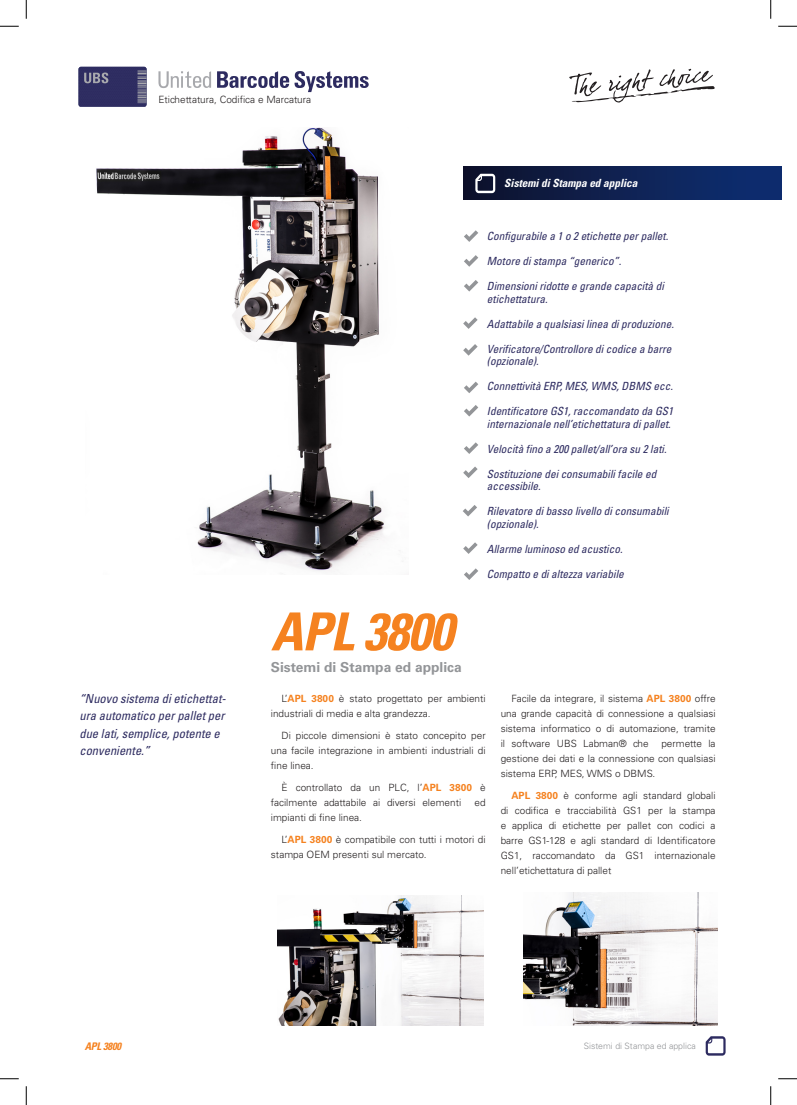
<style>
.page{position:relative;width:797px;height:1105px;background:#fff}
.page>*{position:absolute;margin:0;border:0;box-sizing:border-box;transform-origin:0 0}
.t1{font:italic 700 condensed 52.5px "Univers";letter-spacing:-.02em;color:#f58220}
.t2{font:700 13.75px "Univers LT Std";color:#939598}
.Quotes_Text{font:italic condensed 12.5px/17.5px "Univers";color:#2d2b60;text-align:justify}
.t3{font:italic condensed 11.25px/12.5px "Univers";color:#2d2b60}
.t4{font:italic 700 condensed 11.25px "Univers";color:#fff}
.t5{font:italic 700 condensed 10.5px "Univers";letter-spacing:-.02em;color:#f58220}
.text{font:300 10px/15px "Univers LT Std";color:#231f20;text-align:justify}
.t6{font:300 10px "Univers";color:#231f20}
.t7{font:300 8.75px "Univers";color:#939598}
.s1{font-weight:700;color:#f58220}
</style>
<div class="page">
<img style="left:524px;top:893px;width:193px;height:132px">
<svg style="left:705px;top:1036px;width:20px;height:20px"></svg>
<img style="left:96px;top:128px;width:307px;height:444px">
<img style="left:277px;top:895px;width:206px;height:130px">
<svg style="left:464px;top:230px;width:14px;height:12px"></svg>
<svg style="left:463px;top:317px;width:14px;height:12px"></svg>
<svg style="left:463px;top:344px;width:14px;height:12px"></svg>
<svg style="left:464px;top:382px;width:14px;height:11px"></svg>
<svg style="left:464px;top:405px;width:14px;height:11px"></svg>
<svg style="left:463px;top:466px;width:14px;height:12px"></svg>
<svg style="left:464px;top:442px;width:14px;height:12px"></svg>
<svg style="left:463px;top:505px;width:14px;height:11px"></svg>
<svg style="left:464px;top:568px;width:14px;height:12px"></svg>
<div style="left:464px;top:166px;width:317px;height:34px;background:linear-gradient(to right,#0e122c,#0e2f75)"></div>
<svg style="left:475px;top:174px;width:20px;height:19px"></svg>
<svg style="left:463px;top:542px;width:14px;height:12px"></svg>
<svg style="left:464px;top:280px;width:14px;height:12px"></svg>
<svg style="left:464px;top:255px;width:14px;height:12px"></svg>
<svg style="left:217px;top:71px;width:152px;height:21px"></svg>
<svg style="left:158px;top:71px;width:53px;height:17px"></svg>
<svg style="left:78px;top:67px;width:68px;height:40px;background:#3d3b6a"></svg>
<svg style="left:569px;top:69px;width:145px;height:34px"></svg>
<svg style="left:0;top:25px;width:19px;height:2px"></svg>
<svg style="left:778px;top:25px;width:19px;height:2px"></svg>
<svg style="left:0;top:1078px;width:19px;height:1px"></svg>
<svg style="left:778px;top:1078px;width:19px;height:1px"></svg>
<svg style="left:25px;top:0;width:2px;height:19px"></svg>
<svg style="left:25px;top:1086px;width:2px;height:19px"></svg>
<svg style="left:770px;top:0;width:1px;height:19px"></svg>
<svg style="left:770px;top:1086px;width:1px;height:19px"></svg>
<p class="t6" style="left:158px;top:94px;width:154px">Etichettatura, Codifica e Marcatura</p>
<p class="t1" style="left:271px;top:599px;width:184px">APL 3800</p>
<p class="t2" style="left:271px;top:659px;width:192px">Sistemi di Stampa ed applica</p>
<p class="t4" style="left:504px;top:176px;width:135px">Sistemi di Stampa ed applica</p>
<p class="t3" style="left:487px;top:230px;width:183px">Configurabile a 1 o 2 etichette per pallet.</p>
<p class="t3" style="left:487px;top:255px;width:136px">Motore di stampa “generico”.</p>
<p class="t3" style="left:487px;top:280px;width:178px">Dimensioni ridotte e grande capacità di etichettatura.</p>
<p class="t3" style="left:487px;top:317px;width:188px">Adattabile a qualsiasi linea di produzione.</p>
<p class="t3" style="left:487px;top:342px;width:186px">Verificatore/Controllore di codice a barre (opzionale).</p>
<p class="t3" style="left:487px;top:380px;width:187px">Connettività ERP, MES, WMS, DBMS ecc.</p>
<p class="t3" style="left:487px;top:405px;width:188px">Identificatore GS1, raccomandato da GS1 internazionale nell’etichettatura di pallet.</p>
<p class="t3" style="left:487px;top:442px;width:181px">Velocità fino a 200 pallet/all’ora su 2 lati.</p>
<p class="t3" style="left:487px;top:467px;width:171px">Sostituzione dei consumabili facile ed accessibile.</p>
<p class="t3" style="left:487px;top:505px;width:183px">Rilevatore di basso livello di consumabili (opzionale).</p>
<p class="t3" style="left:487px;top:542px;width:137px">Allarme luminoso ed acustico.</p>
<p class="t3" style="left:487px;top:567px;width:138px">Compatto e di altezza variabile</p>
<p class="Quotes_Text" style="left:79px;top:689px;width:148px">“Nuovo sistema di etichettat&shy;ura automatico per pallet per due lati, semplice, potente e</p>
<p class="Quotes_Text" style="left:79px;top:742px;width:72px">conveniente.”</p>
<p class="text" style="left:271px;top:691px;width:216px;text-indent:11px">L’<span class="s1">APL 3800</span> è stato progettato per ambienti industriali di media e alta grandezza.</p>
<p class="text" style="left:271px;top:728px;width:216px;text-indent:11px">Di piccole dimensioni è stato concepito per una facile integrazione in ambienti industriali di fine linea.</p>
<p class="text" style="left:271px;top:780px;width:216px;text-indent:11px">È controllato da un PLC, l’<span class="s1">APL 3800</span> è facilmente adattabile ai diversi elementi</p>
<p class="text" style="left:474px;top:795px;width:13px">ed</p>
<p class="text" style="left:271px;top:810px;width:93px">impianti di fine linea.</p>
<p class="text" style="left:271px;top:832px;width:216px;text-indent:11px">L’<span class="s1">APL 3800</span> è compatibile con tutti i motori di stampa OEM presenti sul mercato.</p>
<p class="text" style="left:500px;top:691px;width:216px;text-indent:11px">Facile da integrare, il sistema <span class="s1">APL 3800</span> offre una grande capacità di connessione a qualsiasi sistema informatico o di automazione, tramite il software UBS Labman® che</p>
<p class="text" style="left:500px;top:736px;width:216px;text-indent:161px">permette la gestione dei dati e la connessione con qualsiasi sistema ERP, MES, WMS o DBMS.</p>
<p class="text" style="left:500px;top:788px;width:216px;text-indent:11px"><span class="s1">APL 3800</span> è conforme agli standard globali di codifica e tracciabilità GS1 per la stampa e applica di etichette per pallet con codici a barre GS1-128 e agli standard di Identificatore GS1, raccomandato da GS1 internazionale nell’etichettatura di pallet</p>
<p class="t5" style="left:85px;top:1040px;width:38px">APL 3800</p>
<p class="t7" style="left:583px;top:1040px;width:113px">Sistemi di Stampa ed applica</p>
</div>
